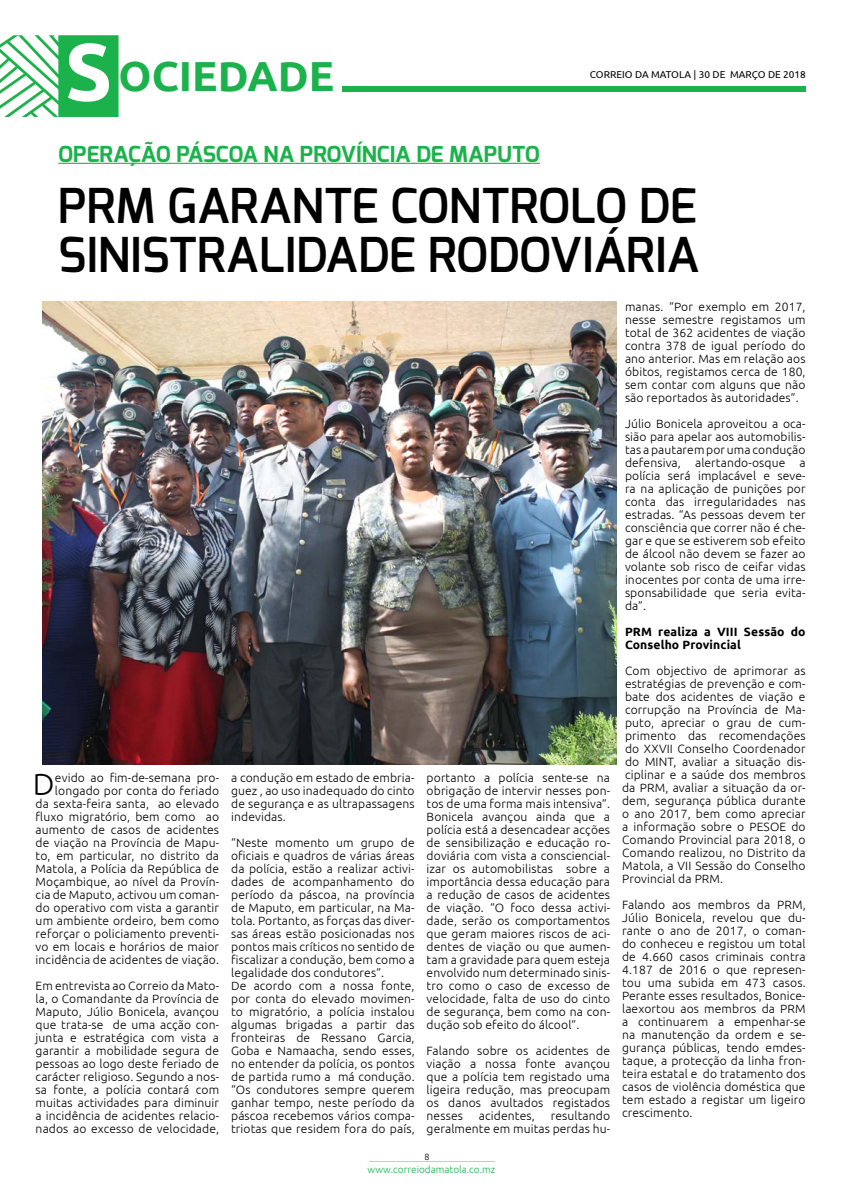
<style>
.page{position:relative;width:842px;height:1191px;background:#fff}
.page>*{position:absolute;margin:0;border:0;box-sizing:border-box;transform-origin:0 0}
.t1{font:600 48px/49px "Exo";color:#000}
.t2{font:700 42px "Ubuntu";color:#1bb24b}
.t3{font:300 30.8px "Ubuntu";color:#000}
.t4{font:700 22px "Exo";color:#1bb24b}
.t5{font:300 12px/13px "Ubuntu";letter-spacing:.01em;color:#000;text-align:justify}
.t6{font:700 12px/13px "Ubuntu";letter-spacing:.01em;color:#000}
.t7{font:10px "Ubuntu";color:#000}
.t8{font:300 10px "Ubuntu";color:#1bb24b}
.t9{font:300 9px "Ubuntu";color:#000}
.s1{font-size:81px;color:#fff}
</style>
<div class="page">
<svg style="left:0;top:35px;width:119px;height:82px"></svg>
<hr style="left:369px;top:1161px;width:126px;height:1px;background:#b4dbb0">
<div style="left:342px;top:86px;width:464px;height:5px;background:#1bb24b"></div>
<img style="left:43px;top:301px;width:573px;height:463px">
<hr style="left:58px;top:163px;width:482px;height:1px;background:#1bb24b">
<h2 class="t2" style="left:65px;top:49px;width:271px"><span class="s1">S</span>OCIEDADE</h2>
<h3 class="t4" style="left:58px;top:140px;width:483px">OPERAÇÃO PÁSCOA NA PROVÍNCIA DE MAPUTO</h3>
<p class="t7" style="left:590px;top:69px;width:218px">CORREIO DA MATOLA | 30 DE MARÇO DE 2018</p>
<h1 class="t1" style="left:58px;top:181px;width:642px">PRM GARANTE CONTROLO DE<br>SINISTRALIDADE RODOVIÁRIA</h1>
<p class="t5" style="left:36px;top:771px;width:185px;text-align:right">evido ao fim-de-semana pro&shy;longado por conta do feriado<br>da sexta-feira santa, ao elevado fluxo migratório, bem como ao aumento de casos de acidentes de viação na Província de Mapu&shy;to, em particular, no distrito da<br>Matola, a Polícia da República de<br>Moçambique, ao nível da Provín&shy;cia de Maputo, activou um coman&shy;do operativo com vista a garantir um ambiente ordeiro, bem como reforçar o policiamento preventi&shy;vo em locais e horários de maior incidência de acidentes de viação.</p>
<p class="t5" style="left:36px;top:979px;width:185px">Em entrevista ao Correio da Mato&shy;la, o Comandante da Província de Maputo, Júlio Bonicela, avançou que trata-se de uma acção con&shy;junta e estratégica com vista a garantir a mobilidade segura de pessoas ao logo deste feriado de carácter religioso. Segundo a nos&shy;sa fonte, a polícia contará com muitas actividades para diminuir a incidência de acidentes relacio&shy;nados ao excesso de velocidade,</p>
<h3 class="t3" style="left:33px;top:765px;width:23px">D</h3>
<p class="t5" style="left:231px;top:771px;width:185px">a condução em estado de embria&shy;guez , ao uso inadequado do cinto de segurança e as ultrapassagens indevidas.</p>
<p class="t5" style="left:231px;top:836px;width:185px;text-align:left">“Neste momento um grupo de oficiais e quadros de várias áreas da polícia, estão a realizar activi&shy;dades de acompanhamento do período da páscoa, na província de Maputo, em particular, na Ma&shy;tola. Portanto, as forças das diver&shy;sas áreas estão posicionadas nos pontos mais críticos no sentido de fiscalizar a condução, bem como a legalidade dos condutores”.<br>De acordo com a nossa fonte, por conta do elevado movimen&shy;to migratório, a polícia instalou algumas brigadas a partir das fronteiras de Ressano Garcia,<br>Goba e Namaacha, sendo esses, no entender da polícia, os pontos de partida rumo a má condução. “Os condutores sempre querem ganhar tempo, neste período da páscoa recebemos vários compa&shy;triotas que residem fora do país,</p>
<p class="t5" style="left:427px;top:771px;width:185px">portanto a polícia sente-se na obrigação de intervir nesses pon&shy;tos de uma forma mais intensiva”.<br>Bonicela avançou ainda que a polícia está a desencadear acções de sensibilização e educação ro&shy;doviária com vista a consciencial&shy;izar os automobilistas sobre a importância dessa educação para a redução de casos de acidentes de viação. “O foco dessa activi&shy;dade, serão os comportamentos que geram maiores riscos de aci&shy;dentes de viação ou que aumen&shy;tam a gravidade para quem esteja envolvido num determinado sinis&shy;tro como o caso de excesso de velocidade, falta de uso do cinto de segurança, bem como na con&shy;dução sob efeito do álcool”.</p>
<p class="t5" style="left:427px;top:1044px;width:185px">Falando sobre os acidentes de viação a nossa fonte avançou que a polícia tem registado uma ligeira redução, mas preocupam os danos avultados registados nesses</p>
<p class="t5" style="left:427px;top:1109px;width:185px;text-align:right">resultando<br>geralmente em muitas perdas hu-</p>
<p class="t5" style="left:479px;top:1109px;width:57px">acidentes,</p>
<p class="t9" style="left:424px;top:1151px;width:7px">8</p>
<p class="t8" style="left:367px;top:1163px;width:129px">www.correiodamatola.co.mz</p>
<p class="t5" style="left:625px;top:300px;width:182px">manas. “Por exemplo em 2017, nesse semestre registamos um total de 362 acidentes de viação contra 378 de igual período do ano anterior. Mas em relação aos óbitos, registamos cerca de 180, sem contar com alguns que não são reportados às autoridades”.</p>
<p class="t5" style="left:625px;top:417px;width:182px">Júlio Bonicela aproveitou a oca&shy;sião para apelar aos automobilis&shy;tas a pautarem por uma condução defensiva, alertando-osque a polícia será implacável e seve&shy;ra na aplicação de punições por conta das irregularidades nas estradas. “As pessoas devem ter consciência que correr não é che&shy;gar e que se estiverem sob efeito de álcool não devem se fazer ao volante sob risco de ceifar vidas inocentes por conta de uma irre&shy;sponsabilidade que seria evita&shy;da”.</p>
<p class="t6" style="left:625px;top:625px;width:182px">PRM realiza a VIII Sessão do<br>Conselho Provincial</p>
<p class="t5" style="left:622px;top:664px;width:185px">Com objectivo de aprimorar as estratégias de prevenção e com&shy;bate dos acidentes de viação e corrupção na Província de Ma&shy;puto, apreciar o grau de cum&shy;primento das recomendações do XXVII Conselho Coordenador do MINT, avaliar a situação dis&shy;ciplinar e a saúde dos membros da PRM, avaliar a situação da or&shy;dem, segurança pública durante o ano 2017, bem como apreciar a informação sobre o PESOE do Comando Provincial para 2018, o Comando realizou, no Distrito da Matola, a VII Sessão do Conselho Provincial da PRM.</p>
<p class="t5" style="left:622px;top:898px;width:185px">Falando aos membros da PRM, Júlio Bonicela, revelou que du&shy;rante o ano de 2017, o coman&shy;do conheceu e registou um total de 4.660 casos criminais contra 4.187 de 2016 o que represen&shy;tou uma subida em 473 casos.<br>Perante esses resultados, Bonice&shy;laexortou aos membros da PRM a continuarem a empenhar-se na manutenção da ordem e se&shy;gurança públicas, tendo emdes&shy;taque, a protecção da linha fron&shy;teira estatal e do tratamento dos casos de violência doméstica que tem estado a registar um ligeiro crescimento.</p>
</div>
